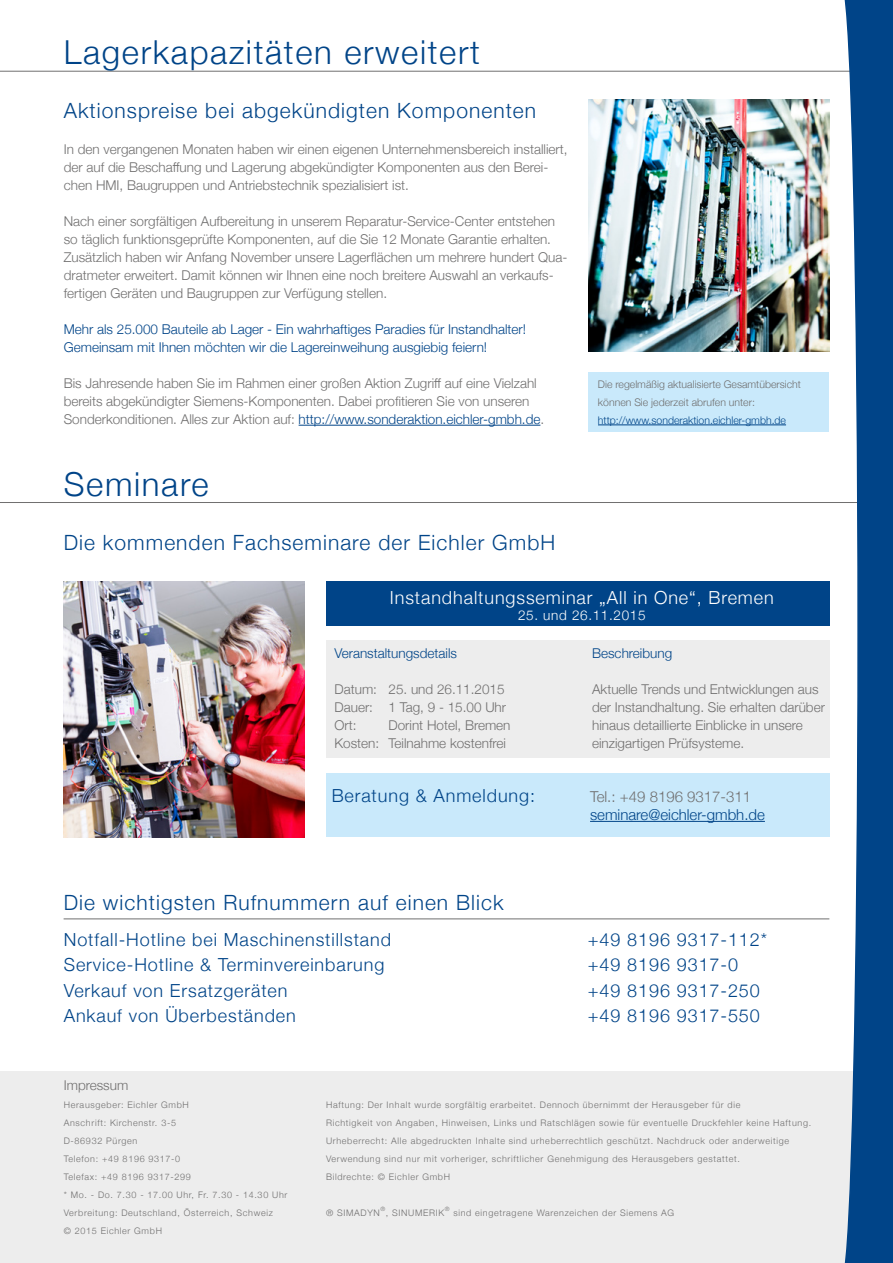
<style>
.page{position:relative;width:893px;height:1263px;background:#fff}
.page>*{position:absolute;margin:0;border:0;box-sizing:border-box;transform-origin:0 0}
.t1{font:300 33px "Helvetica Neue";letter-spacing:.05em;color:#048}
.t2{font:300 21px "Helvetica Neue";letter-spacing:.05em;color:#048}
.t3{font:300 18px/25.5px "Helvetica Neue";letter-spacing:.05em;color:#048}
.t4{font:300 18px "Helvetica Neue";letter-spacing:.05em;color:#fff}
.t5{font:300 15px "Helvetica Neue";color:#048}
.t6{font:300 15px "Helvetica Neue";color:#706f6f}
.t7{font:300 13.5px/18px "Helvetica Neue";color:#706f6f}
.t8{font:300 13.5px/18px "Helvetica Neue";color:#048}
.t9{font:300 13.5px "Helvetica Neue";letter-spacing:.05em;color:#fff}
.t10{font:300 10.5px/18px "Helvetica Neue";color:#706f6f}
.t11{font:300 10.5px "Helvetica Neue";color:#048}
.t12{font:300 9px/18px "Helvetica Neue";letter-spacing:.075em;color:#706f6f}
.t13{font:300 6px "Helvetica Neue";color:#706f6f}
.s1{color:#048}
</style>
<div class="page">
<div style="left:0;top:1072px;width:893px;height:191px;background:#ededed"></div>
<hr style="left:64px;top:918px;width:765px;height:1px;background:#706f6f">
<hr style="left:0;top:71px;width:893px;height:1px;background:#706f6f">
<hr style="left:0;top:502px;width:893px;height:1px;background:#706f6f">
<svg style="left:841px;top:0;width:52px;height:1263px"></svg>
<div style="left:588px;top:372px;width:241px;height:60px;background:#c9e9fb"></div>
<div style="left:326px;top:640px;width:503px;height:118px;background:#ededed"></div>
<hr style="left:299px;top:425px;width:241px;height:1px;background:#048">
<div style="left:326px;top:773px;width:503px;height:64px;background:#c9e9fb"></div>
<img style="left:64px;top:581px;width:240px;height:257px">
<div style="left:326px;top:581px;width:503px;height:45px;background:#048"></div>
<hr style="left:598px;top:425px;width:188px;height:1px;background:#048">
<img style="left:588px;top:100px;width:241px;height:252px">
<hr style="left:590px;top:821px;width:175px;height:1px;background:#048">
<h1 class="t1" style="left:64px;top:25px;width:417px">Lagerkapazitäten erweitert</h1>
<h2 class="t2" style="left:64px;top:93px;width:474px">Aktionspreise bei abgekündigten Komponenten</h2>
<p class="t7" style="left:64px;top:139px;width:505px">In den vergangenen Monaten haben wir einen eigenen Unternehmensbereich installiert, der auf die Beschaffung und Lagerung abgekündigter Komponenten aus den Berei&shy;chen HMI, Baugruppen und Antriebstechnik spezialisiert ist.</p>
<p class="t7" style="left:64px;top:211px;width:505px">Nach einer sorgfältigen Aufbereitung in unserem Reparatur-Service-Center entstehen so täglich funktionsgeprüfte Komponenten, auf die Sie 12 Monate Garantie erhalten.<br>Zusätzlich haben wir Anfang November unsere Lagerflächen um mehrere hundert Qua&shy;dratmeter erweitert. Damit können wir Ihnen eine noch breitere Auswahl an verkaufs&shy;fertigen Geräten und Baugruppen zur Verfügung stellen.</p>
<p class="t8" style="left:64px;top:319px;width:464px">Mehr als 25.000 Bauteile ab Lager - Ein wahrhaftiges Paradies für Instandhalter!<br>Gemeinsam mit Ihnen möchten wir die Lagereinweihung ausgiebig feiern!</p>
<p class="t7" style="left:64px;top:373px;width:482px">Bis Jahresende haben Sie im Rahmen einer großen Aktion Zugriff auf eine Vielzahl bereits abgekündigter Siemens-Komponenten. Dabei profitieren Sie von unseren<br>Sonderkonditionen. Alles zur Aktion auf: <span class="s1">http://www.sonderaktion.eichler-gmbh.de</span>.</p>
<h1 class="t1" style="left:64px;top:457px;width:146px">Seminare</h1>
<h2 class="t2" style="left:64px;top:525px;width:493px">Die kommenden Fachseminare der Eichler GmbH</h2>
<p class="t10" style="left:598px;top:374px;width:205px">Die regelmäßig aktualisierte Gesamtübersicht können Sie jederzeit abrufen unter:</p>
<p class="t11" style="left:598px;top:412px;width:190px">http://www.sonderaktion.eichler-gmbh.de</p>
<h3 class="t4" style="left:390px;top:583px;width:385px">Instandhaltungsseminar „All in One“, Bremen</h3>
<p class="t9" style="left:518px;top:604px;width:129px">25. und 26.11.2015</p>
<p class="t8" style="left:334px;top:643px;width:124px">Veranstaltungsdetails</p>
<p class="t7" style="left:334px;top:679px;width:173px;text-align:justify">Datum: 25. und 26.11.2015<br>Dauer: 1 Tag, 9 - 15.00 Uhr Ort:</p>
<p class="t8" style="left:592px;top:643px;width:82px">Beschreibung</p>
<p class="t7" style="left:592px;top:679px;width:234px">Aktuelle Trends und Entwicklungen aus der Instandhaltung. Sie erhalten darüber hinaus detaillierte Einblicke in unsere einzigartigen Prüfsysteme.</p>
<p class="t7" style="left:334px;top:715px;width:178px;text-indent:54px">Dorint Hotel, Bremen<br>Kosten: Teilnahme kostenfrei</p>
<h3 class="t3" style="left:332px;top:781px;width:205px">Beratung &amp; Anmeldung:</h3>
<h2 class="t2" style="left:64px;top:885px;width:441px">Die wichtigsten Rufnummern auf einen Blick</h2>
<p class="t6" style="left:590px;top:784px;width:163px">Tel.: +49 8196 9317-311</p>
<p class="t5" style="left:590px;top:802px;width:176px">seminare@eichler-gmbh.de</p>
<h3 class="t3" style="left:64px;top:925px;width:329px">Notfall-Hotline bei Maschinenstillstand Service-Hotline &amp; Terminvereinbarung Verkauf von Ersatzgeräten<br>Ankauf von Überbeständen</h3>
<h3 class="t3" style="left:588px;top:925px;width:181px">+49 8196 9317-112* +49 8196 9317-0 +49 8196 9317-250 +49 8196 9317-550</h3>
<p class="t7" style="left:64px;top:1075px;width:66px">Impressum</p>
<p class="t12" style="left:64px;top:1095px;width:225px">Herausgeber: Eichler GmbH<br>Anschrift: Kirchenstr. 3-5<br>D-86932 Pürgen<br>Telefon: +49 8196 9317-0<br>Telefax: +49 8196 9317-299<br>* Mo. - Do. 7.30 - 17.00 Uhr, Fr. 7.30 - 14.30 Uhr<br>Verbreitung: Deutschland, Österreich, Schweiz<br>© 2015 Eichler GmbH</p>
<p class="t12" style="left:326px;top:1095px;width:487px">Haftung: Der Inhalt wurde sorgfältig erarbeitet. Dennoch übernimmt der Herausgeber für die<br>Richtigkeit von Angaben, Hinweisen, Links und Ratschlägen sowie für eventuelle Druckfehler keine Haftung.<br>Urheberrecht: Alle abgedruckten Inhalte sind urheberrechtlich geschützt. Nachdruck oder anderweitige Verwendung sind nur mit vorheriger, schriftlicher Genehmigung des Herausgebers gestattet.<br>Bildrechte: © Eichler GmbH</p>
<p class="t12" style="left:326px;top:1203px;width:55px">® SIMADYN</p>
<p class="t13" style="left:380px;top:1204px;width:6px">®</p>
<p class="t13" style="left:445px;top:1204px;width:6px">®</p>
<p class="t12" style="left:386px;top:1203px;width:60px">, SINUMERIK</p>
<p class="t12" style="left:453px;top:1203px;width:222px">sind eingetragene Warenzeichen der Siemens AG</p>
</div>
